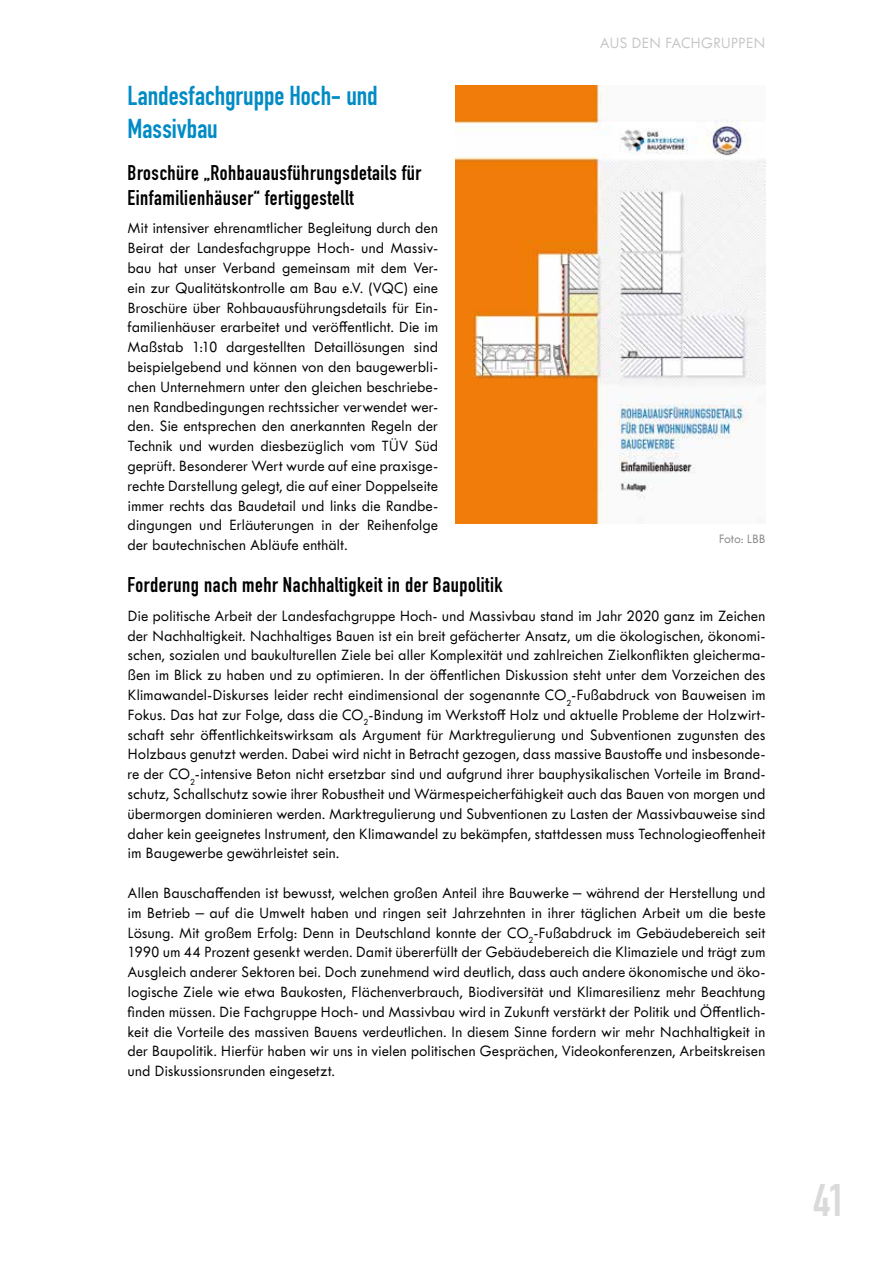
<style>
.page{position:relative;width:893px;height:1263px;background:#fff}
.page>*{position:absolute;margin:0;border:0;box-sizing:border-box;transform-origin:0 0}
.t1{font:45px "DIN Engschrift LT";color:#dadada}
.t2{font:27px/32.4px "DIN Engschrift LT";color:#008bc5}
.t3{font:21px/25.2px "DIN Engschrift LT";letter-spacing:.025em;color:#000}
.t4{font:500 16.5px/19.8px "Tw Cen MT Std Semi";color:#000;text-align:justify}
.t5{font:500 16.5px "Tw Cen MT Std Semi";color:#c6c6c6}
.t6{font:500 13.5px "Tw Cen MT Std Semi";color:#878787}
</style>
<div class="page">
<img style="left:455px;top:85px;width:310px;height:439px">
<p class="t5" style="left:600px;top:34px;width:167px">AUS DEN FACHGRUPPEN</p>
<h2 class="t2" style="left:128px;top:80px;width:252px">Landesfachgruppe Hoch- und<br>Massivbau</h2>
<p class="t3" style="left:128px;top:160px;width:295px">Broschüre „Rohbauausführungsdetails für<br>Einfamilienhäuser“ fertiggestellt</p>
<p class="t4" style="left:128px;top:219px;width:312px">Mit intensiver ehrenamtlicher Begleitung durch den Beirat der Landesfachgruppe Hoch- und Massiv&shy;bau hat unser Verband gemeinsam mit dem Ver&shy;ein zur Qualitätskontrolle am Bau e.V. (VQC) eine Broschüre über Rohbauausführungsdetails für Ein&shy;familienhäuser erarbeitet und veröffentlicht. Die im Maßstab 1:10 dargestellten Detaillösungen sind beispielgebend und können von den baugewerbli&shy;chen Unternehmern unter den gleichen beschriebe&shy;nen Randbedingungen rechtssicher verwendet wer&shy;den. Sie entsprechen den anerkannten Regeln der Technik und wurden diesbezüglich vom TÜV Süd geprüft. Besonderer Wert wurde auf eine praxisge&shy;rechte Darstellung gelegt, die auf einer Doppelseite immer rechts das Baudetail und links die Randbe&shy;dingungen und Erläuterungen in der Reihenfolge der bautechnischen Abläufe enthält.</p>
<p class="t3" style="left:128px;top:573px;width:377px">Forderung nach mehr Nachhaltigkeit in der Baupolitik</p>
<p class="t4" style="left:128px;top:606px;width:639px">Die politische Arbeit der Landesfachgruppe Hoch- und Massivbau stand im Jahr 2020 ganz im Zeichen der Nachhaltigkeit. Nachhaltiges Bauen ist ein breit gefächerter Ansatz, um die ökologischen, ökonomi&shy;schen, sozialen und baukulturellen Ziele bei aller Komplexität und zahlreichen Zielkonflikten gleicherma&shy;ßen im Blick zu haben und zu optimieren. In der öffentlichen Diskussion steht unter dem Vorzeichen des Klimawandel-Diskurses leider recht eindimensional der sogenannte CO<sub>2</sub>-Fußabdruck von Bauweisen im Fokus. Das hat zur Folge, dass die CO<sub>2</sub>-Bindung im Werkstoff Holz und aktuelle Probleme der Holzwirt&shy;schaft sehr öffentlichkeitswirksam als Argument für Marktregulierung und Subventionen zugunsten des Holzbaus genutzt werden. Dabei wird nicht in Betracht gezogen, dass massive Baustoffe und insbesonde&shy;re der CO<sub>2</sub>-intensive Beton nicht ersetzbar sind und aufgrund ihrer bauphysikalischen Vorteile im Brand&shy;schutz, Schallschutz sowie ihrer Robustheit und Wärmespeicherfähigkeit auch das Bauen von morgen und übermorgen dominieren werden. Marktregulierung und Subventionen zu Lasten der Massivbauweise sind daher kein geeignetes Instrument, den Klimawandel zu bekämpfen, stattdessen muss Technologieoffenheit im Baugewerbe gewährleistet sein.</p>
<p class="t4" style="left:128px;top:883px;width:639px">Allen Bauschaffenden ist bewusst, welchen großen Anteil ihre Bauwerke – während der Herstellung und im Betrieb – auf die Umwelt haben und ringen seit Jahrzehnten in ihrer täglichen Arbeit um die beste Lösung. Mit großem Erfolg: Denn in Deutschland konnte der CO<sub>2</sub>-Fußabdruck im Gebäudebereich seit 1990 um 44 Prozent gesenkt werden. Damit übererfüllt der Gebäudebereich die Klimaziele und trägt zum Ausgleich anderer Sektoren bei. Doch zunehmend wird deutlich, dass auch andere ökonomische und öko&shy;logische Ziele wie etwa Baukosten, Flächenverbrauch, Biodiversität und Klimaresilienz mehr Beachtung finden müssen. Die Fachgruppe Hoch- und Massivbau wird in Zukunft verstärkt der Politik und Öffentlich&shy;keit die Vorteile des massiven Bauens verdeutlichen. In diesem Sinne fordern wir mehr Nachhaltigkeit in der Baupolitik. Hierfür haben wir uns in vielen politischen Gesprächen, Videokonferenzen, Arbeitskreisen und Diskussionsrunden eingesetzt.</p>
<p class="t6" style="left:719px;top:532px;width:48px">Foto: LBB</p>
<h1 class="t1" style="left:813px;top:1173px;width:33px">41</h1>
</div>
